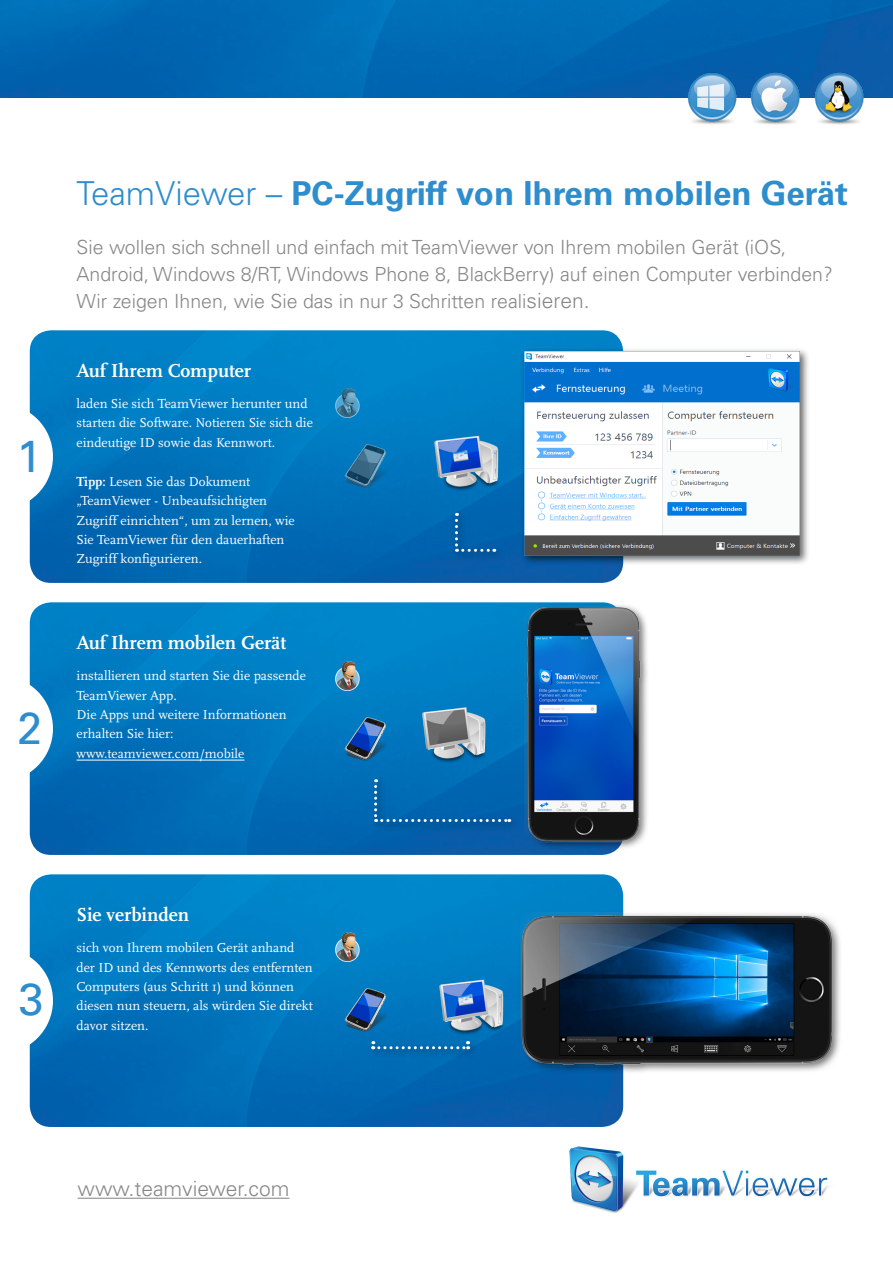
<style>
.page{position:relative;width:893px;height:1263px;background:#fff}
.page>*{position:absolute;margin:0;border:0;box-sizing:border-box;transform-origin:0 0}
.Aufzählungsheadline{font:45px "Univers LT Std";color:#2e8dcd}
.Headline{font:700 33px "Univers LT Std";color:#2e8dcd}
.Headline-2{font:300 21px "Univers LT Std";color:#878786}
.Headline-3{font:300 19.5px/27px "Univers LT Std";color:#878786}
.Subheadline_02{font:700 19.5px "Scala";color:#fff}
.Fliesstext{font:13.5px/19.5px "Scala";color:#fff}
.s1{font-weight:300}
.s2{font-size:21px}
.s3{font-weight:700}
</style>
<div class="page">
<img style="left:0;top:0;width:893px;height:97px">
<img style="left:30px;top:874px;width:593px;height:253px">
<svg style="left:29px;top:948px;width:24px;height:106px"></svg>
<img style="left:30px;top:602px;width:585px;height:253px">
<svg style="left:29px;top:676px;width:24px;height:106px"></svg>
<img style="left:30px;top:330px;width:593px;height:253px">
<svg style="left:29px;top:404px;width:24px;height:106px"></svg>
<img style="left:569px;top:1146px;width:260px;height:67px">
<img style="left:748px;top:72px;width:54px;height:53px">
<img style="left:812px;top:72px;width:53px;height:53px">
<hr style="left:77px;top:760px;width:167px;height:1px;background:#fff">
<img style="left:399px;top:1020px;width:136px;height:107px">
<img style="left:323px;top:884px;width:102px;height:136px">
<div style="left:518px;top:909px;width:326px;height:166px;background:#000;opacity:.6"></div>
<img style="left:520px;top:912px;width:315px;height:154px">
<img style="left:425px;top:918px;width:94px;height:132px">
<img style="left:319px;top:918px;width:94px;height:132px">
<div style="left:370px;top:776px;width:150px;height:55px;background:#000;opacity:.6"></div>
<svg style="left:374px;top:779px;width:136px;height:43px;background:#096bb2"></svg>
<div style="left:451px;top:510px;width:54px;height:51px;background:#000;opacity:.6"></div>
<svg style="left:455px;top:513px;width:40px;height:39px;background:#0f6aaf"></svg>
<div style="left:368px;top:1038px;width:111px;height:21px;background:#0068ae"></div>
<svg style="left:371px;top:1041px;width:98px;height:8px"></svg>
<img style="left:420px;top:377px;width:94px;height:129px">
<img style="left:319px;top:375px;width:94px;height:131px">
<img style="left:319px;top:647px;width:94px;height:132px">
<img style="left:408px;top:647px;width:94px;height:131px">
<div style="left:520px;top:347px;width:290px;height:219px;background:#000;opacity:.6"></div>
<img style="left:524px;top:352px;width:276px;height:204px">
<img style="left:686px;top:72px;width:53px;height:52px">
<div style="left:522px;top:603px;width:128px;height:248px;background:#000;opacity:.6"></div>
<img style="left:524px;top:606px;width:117px;height:236px">
<hr style="left:78px;top:1198px;width:211px;height:1px;background:#878786">
<p class="Aufzählungsheadline" style="left:17px;top:429px;width:27px">1</p>
<p class="Aufzählungsheadline" style="left:17px;top:702px;width:27px">2</p>
<p class="Headline" style="left:77px;top:174px;width:773px"><span class="s1">TeamViewer –</span> PC-Zugriff von Ihrem mobilen Gerät</p>
<p class="Headline-3" style="left:77px;top:233px;width:758px">Sie wollen sich schnell und einfach mit TeamViewer von Ihrem mobilen Gerät (iOS,<br>Android, Windows 8/RT, Windows Phone 8, BlackBerry) auf einen Computer verbinden?<br>Wir zeigen Ihnen, wie Sie das in nur 3 Schritten reali<span class="s2">sieren.</span></p>
<p class="Subheadline_02" style="left:77px;top:359px;width:176px">Auf Ihrem Computer</p>
<p class="Fliesstext" style="left:77px;top:394px;width:238px">laden Sie sich TeamViewer herunter und starten die Software. Notieren Sie sich die eindeutige ID sowie das Kennwort.</p>
<p class="Fliesstext" style="left:77px;top:472px;width:175px"><span class="s3">Tipp:</span> Lesen Sie das Dokument</p>
<p class="Fliesstext" style="left:77px;top:491px;width:220px">„TeamViewer - Unbeaufsichtigten Zugriff einrichten“, um zu lernen, wie Sie TeamViewer für den dauerhaften Zugriff konfigurieren.</p>
<p class="Subheadline_02" style="left:77px;top:631px;width:211px">Auf Ihrem mobilen Gerät</p>
<p class="Fliesstext" style="left:77px;top:666px;width:231px">installieren und starten Sie die passende<br>TeamViewer App.</p>
<p class="Fliesstext" style="left:77px;top:705px;width:212px">Die Apps und weitere Informationen erhalten Sie hier:</p>
<p class="Fliesstext" style="left:77px;top:744px;width:169px">www.teamviewer.com/mobile</p>
<p class="Aufzählungsheadline" style="left:18px;top:972px;width:27px">3</p>
<p class="Subheadline_02" style="left:77px;top:903px;width:114px">Sie verbinden</p>
<p class="Fliesstext" style="left:77px;top:938px;width:238px">sich von Ihrem mobilen Gerät anhand der ID und des Kennworts des entfernten Computers (aus Schritt 1) und können diesen nun steuern, als würden Sie direkt davor sitzen.</p>
<p class="Headline-2" style="left:78px;top:1176px;width:213px">www.teamviewer.com</p>
</div>
